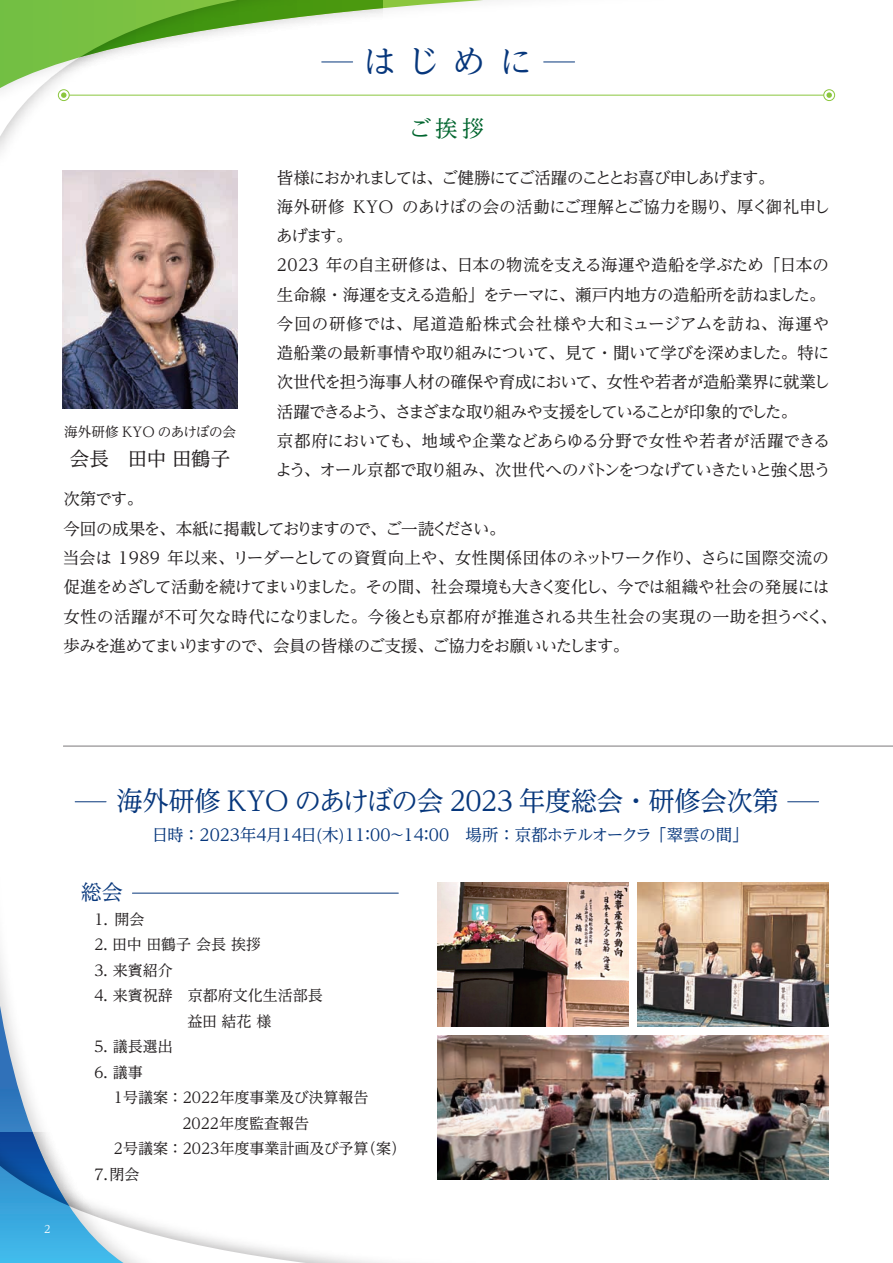
<style>
.page{position:relative;width:893px;height:1263px;background:#fff}
.page>*{position:absolute;margin:0;border:0;box-sizing:border-box;transform-origin:0 0}
.t1{font:33px "UD Reimin Pro";color:#07377c}
.t2{font:27px "UD Reimin Pro";letter-spacing:-.02em;color:#07377c}
.t3{font:22.5px "UD Reimin Pro";color:#00652e}
.t4{font:21px "UD Reimin Pro";color:#07377c}
.t5{font:19.5px "UD Reimin Pro";letter-spacing:-.015em;color:#231f20}
.t6{font:16.5px/29.2px "UD Reimin Pro";letter-spacing:-.035em;color:#231f20}
.t7{font:16.5px "UD Reimin Pro";letter-spacing:-.01em;color:#07377c}
.t8{font:15px/25.5px "UD Reimin Pro";color:#231f20}
.t9{font:13.65px "UD Reimin Pro";letter-spacing:-.01em;color:#231f20}
.t10{font:10.5px "UD Reimin Pro";color:#fff}
</style>
<div class="page">
<svg style="left:382px;top:0;width:426px;height:95px"></svg>
<img style="left:62px;top:0;width:320px;height:182px">
<svg style="left:0;top:0;width:355px;height:164px"></svg>
<svg style="left:0;top:955px;width:46px;height:178px"></svg>
<img style="left:0;top:1133px;width:438px;height:20px">
<svg style="left:0;top:1153px;width:438px;height:110px"></svg>
<hr style="left:64px;top:95px;width:765px;height:1px;background:#8bc63e">
<div style="left:823px;top:89px;width:12px;height:12px;border:1px solid #8bc63e;border-radius:50%"></div>
<svg style="left:826px;top:92px;width:6px;height:6px"></svg>
<svg style="left:58px;top:90px;width:11px;height:11px"></svg>
<div style="left:58px;top:89px;width:12px;height:12px;border:1px solid #8bc63e;border-radius:50%"></div>
<svg style="left:61px;top:92px;width:5px;height:6px"></svg>
<hr style="left:322px;top:61px;width:31px;height:1px;background:#07377c">
<hr style="left:544px;top:61px;width:31px;height:1px;background:#07377c">
<img style="left:637px;top:882px;width:192px;height:145px">
<img style="left:438px;top:882px;width:191px;height:145px">
<img style="left:438px;top:1035px;width:391px;height:145px">
<hr style="left:75px;top:801px;width:31px;height:1px;background:#07377c">
<hr style="left:788px;top:801px;width:31px;height:1px;background:#07377c">
<img style="left:63px;top:171px;width:174px;height:238px">
<hr style="left:132px;top:893px;width:266px;height:1px;background:#07377c">
<hr style="left:63px;top:746px;width:830px;height:1px;background:#231f20">
<h1 class="t1" style="left:363px;top:35px;width:171px">はじめに</h1>
<h3 class="t3" style="left:409px;top:110px;width:77px">ご挨拶</h3>
<p class="t6" style="left:275px;top:162px;width:557px">皆様におかれましては、ご健勝にてご活躍のこととお喜び申しあげます。<br>海外研修 KYO のあけぼの会の活動にご理解とご協力を賜り、厚く御礼申しあげます。<br>2023 年の自主研修は、日本の物流を支える海運や造船を学ぶため「日本の生命線・海運を支える造船」をテーマに、瀬戸内地方の造船所を訪ねました。今回の研修では、尾道造船株式会社様や大和ミュージアムを訪ね、海運や造船業の最新事情や取り組みについて、見て・聞いて学びを深めました。特に次世代を担う海事人材の確保や育成において、女性や若者が造船業界に就業し活躍できるよう、さまざまな取り組みや支援をしていることが印象的でした。<br>京都府においても、地域や企業などあらゆる分野で女性や若者が活躍できるよう、オール京都で取り組み、次世代へのバトンをつなげていきたいと強く思う</p>
<p class="t6" style="left:63px;top:484px;width:776px">次第です。<br>今回の成果を、本紙に掲載しておりますので、ご一読ください。<br>当会は 1989 年以来、リーダーとしての資質向上や、女性関係団体のネットワーク作り、さらに国際交流の促進をめざして活動を続けてまいりました。その間、社会環境も大きく変化し、今では組織や社会の発展には女性の活躍が不可欠な時代になりました。今後とも京都府が推進される共生社会の実現の一助を担うべく、歩みを進めてまいりますので、会員の皆様のご支援、ご協力をお願いいたします。</p>
<p class="t9" style="left:64px;top:421px;width:173px">海外研修 KYO のあけぼの会</p>
<p class="t5" style="left:70px;top:443px;width:162px">会長　田中 田鶴子</p>
<p class="t10" style="left:44px;top:1221px;width:8px">2</p>
<h2 class="t2" style="left:117px;top:779px;width:664px">海外研修 KYO のあけぼの会 2023 年度総会・研修会次第</h2>
<p class="t7" style="left:152px;top:822px;width:598px">日時 ： 2023年4月14日(木)11：00～14：00　場所 ： 京都ホテルオークラ 「翠雲の間」</p>
<p class="t4" style="left:81px;top:875px;width:43px">総会</p>
<p class="t8" style="left:91px;top:906px;width:54px">１．開会</p>
<p class="t8" style="left:91px;top:931px;width:171px">２. 田中 田鶴子 会長 挨拶</p>
<p class="t8" style="left:91px;top:957px;width:83px">３. 来賓紹介</p>
<p class="t8" style="left:187px;top:982px;width:137px;text-indent:-96px">４. 来賓祝辞　京都府文化生活部長益田 結花 様</p>
<p class="t8" style="left:91px;top:1033px;width:83px">５. 議長選出</p>
<p class="t8" style="left:91px;top:1059px;width:53px">６. 議事</p>
<p class="t8" style="left:111px;top:1084px;width:259px">１号議案 ： 2022年度事業及び決算報告</p>
<p class="t8" style="left:182px;top:1110px;width:128px">2022年度監査報告</p>
<p class="t8" style="left:111px;top:1135px;width:297px">２号議案 ： 2023年度事業計画及び予算（案）</p>
<p class="t8" style="left:91px;top:1161px;width:49px">７．閉会</p>
</div>
